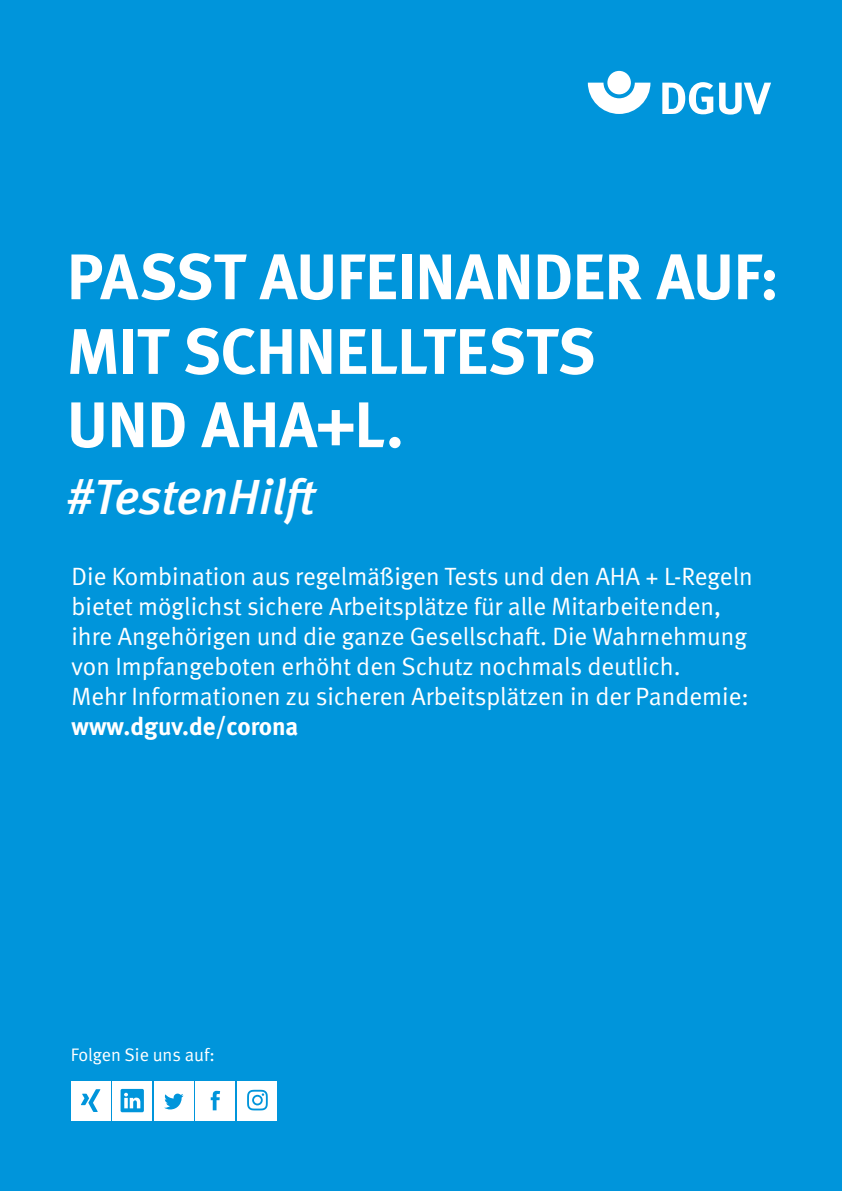
<style>
.page{position:relative;width:842px;height:1191px;background:#0095db}
.page>*{position:absolute;margin:0;border:0;box-sizing:border-box;transform-origin:0 0}
.t1{font:700 64.3px/73.9px "DGUV Meta";letter-spacing:-.005em;color:#fff}
.t2{font:italic 500 49.3px "DGUV Meta";color:#fff}
.t3{font:25px/30px "DGUV Meta";color:#fff}
.t4{font:700 25px "DGUV Meta";color:#fff}
.t5{font:18.2px "DGUV Meta";color:#fff}
</style>
<div class="page">
<div style="left:196px;top:1081px;width:39px;height:39px;background:#fff"></div>
<svg style="left:211px;top:1090px;width:9px;height:20px"></svg>
<div style="left:154px;top:1081px;width:39px;height:39px;background:#fff"></div>
<svg style="left:164px;top:1093px;width:20px;height:16px"></svg>
<div style="left:237px;top:1081px;width:40px;height:39px;background:#fff"></div>
<svg style="left:247px;top:1089px;width:21px;height:21px"></svg>
<div style="left:71px;top:1081px;width:39px;height:39px;background:#fff"></div>
<svg style="left:81px;top:1089px;width:19px;height:23px"></svg>
<div style="left:113px;top:1081px;width:39px;height:39px;background:#fff"></div>
<div style="left:121px;top:1089px;width:23px;height:23px;background:#0095db;border-radius:2px"></div>
<svg style="left:124px;top:1092px;width:16px;height:16px"></svg>
<svg style="left:588px;top:83px;width:62px;height:31px"></svg>
<div style="left:607px;top:71px;width:24px;height:23px;background:#fff;border-radius:50%"></div>
<svg style="left:662px;top:82px;width:51px;height:32px"></svg>
<svg style="left:719px;top:83px;width:52px;height:32px"></svg>
<h1 class="t1" style="left:67px;top:242px;width:713px">PASST AUFEINANDER AUF:<br>MIT SCHNELLTESTS<br>UND AHA+L.</h1>
<h2 class="t2" style="left:67px;top:468px;width:254px">#TestenHilft</h2>
<p class="t3" style="left:72px;top:561px;width:683px">Die Kombination aus regelmäßigen Tests und den AHA + L-Regeln bietet möglichst sichere Arbeitsplätze für alle Mitarbeitenden, ihre Angehörigen und die ganze Gesellschaft. Die Wahrnehmung von Impfangeboten erhöht den Schutz nochmals deutlich.<br>Mehr Informationen zu sicheren Arbeitsplätzen in der Pandemie:</p>
<p class="t4" style="left:72px;top:711px;width:228px">www.dguv.de/corona</p>
<p class="t5" style="left:71px;top:1043px;width:145px">Folgen Sie uns auf:</p>
</div>
